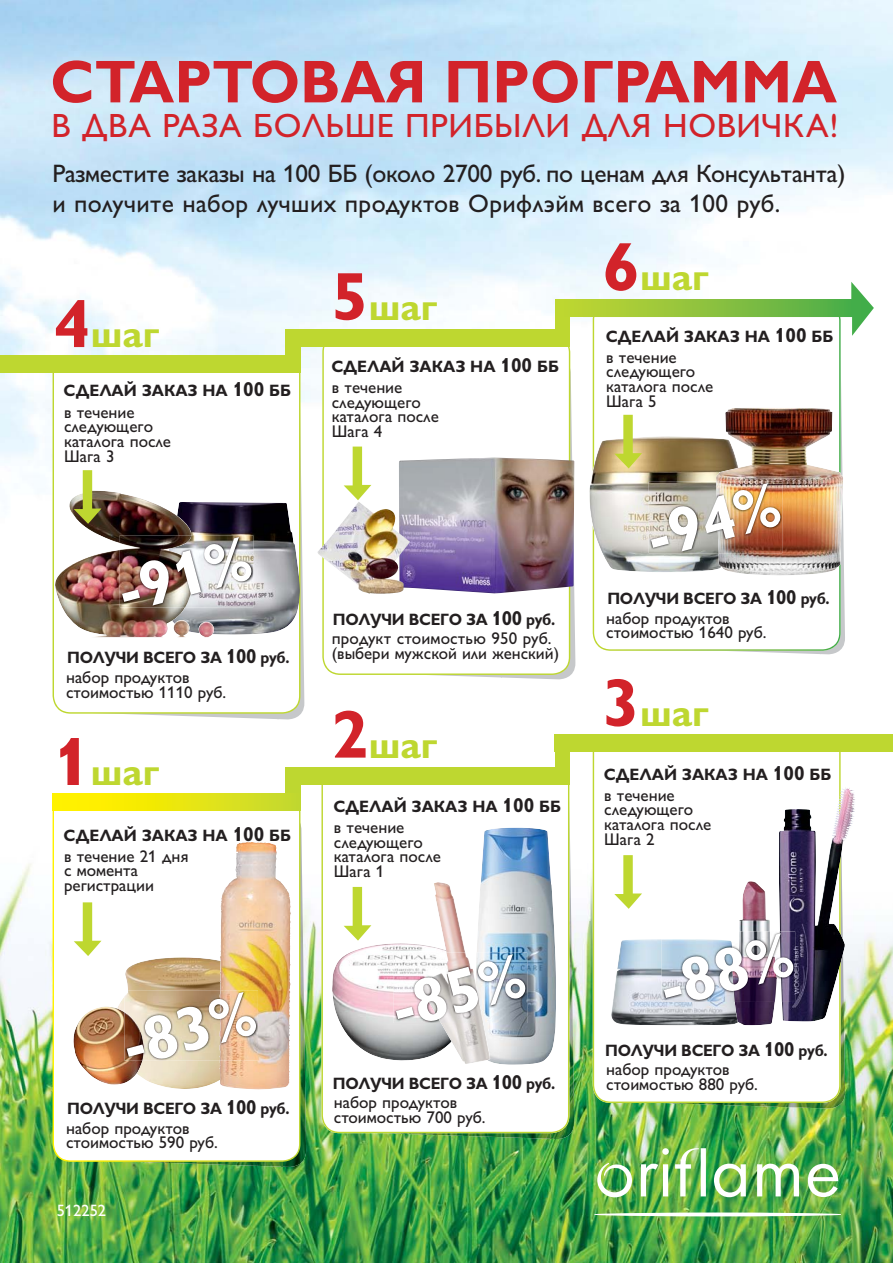
<style>
.page{position:relative;width:893px;height:1263px;background:#fff}
.page>*{position:absolute;margin:0;border:0;box-sizing:border-box;transform-origin:0 0}
.t1{font:700 62.55px "Gill Sans Cyr";color:#fff}
.t2{font:700 60.75px "Gill Sans Cyr";color:#d2232a;scale:.95 1}
.t3{font:700 38.25px "Gill Sans Cyr";color:#bed730}
.t4{font:33.75px "Gill Sans Cyr";letter-spacing:.02em;color:#d2232a}
.t5{font:25.35px/29.5px "Gill Sans Cyr";letter-spacing:-.01em;color:#231f20}
.t6{font:16.95px/14.7px "Gill Sans Cyr";color:#231f20}
.t7{font:700 16.5px "Gill Sans Cyr";letter-spacing:-.02em;color:#231f20;scale:.93 1}
.t8{font:700 16.5px "Gill Sans Cyr";color:#231f20;scale:.95 1}
.t9{font:16.5px "Gill Sans Cyr";color:#fff}
.s1{font-size:67.95px;color:#d2232a}
.s2{font-size:20.25px}
</style>
<div class="page">
<img style="left:0;top:0;width:893px;height:1263px">
<img style="left:282px;top:585px;width:23px;height:134px">
<img style="left:329px;top:356px;width:247px;height:323px">
<img style="left:820px;top:356px;width:25px;height:298px">
<img style="left:720px;top:651px;width:100px;height:3px">
<img style="left:550px;top:800px;width:24px;height:339px">
<img style="left:382px;top:1133px;width:168px;height:6px">
<svg style="left:840px;top:791px;width:2px;height:18px"></svg>
<img style="left:819px;top:843px;width:26px;height:266px">
<img style="left:661px;top:1103px;width:158px;height:6px">
<img style="left:282px;top:822px;width:24px;height:345px">
<svg style="left:593px;top:336px;width:247px;height:315px"></svg>
<svg style="left:593px;top:752px;width:247px;height:351px"></svg>
<svg style="left:321px;top:785px;width:248px;height:348px"></svg>
<svg style="left:53px;top:811px;width:247px;height:351px"></svg>
<img style="left:117px;top:957px;width:102px;height:132px">
<img style="left:219px;top:852px;width:72px;height:238px">
<img style="left:73px;top:1007px;width:69px;height:78px">
<img style="left:779px;top:809px;width:59px;height:210px">
<img style="left:611px;top:939px;width:124px;height:86px">
<img style="left:735px;top:881px;width:40px;height:144px">
<div style="left:555px;top:734px;width:14px;height:47px;background:#bed730"></div>
<div style="left:285px;top:767px;width:16px;height:43px;background:#bed730"></div>
<img style="left:477px;top:828px;width:79px;height:237px">
<img style="left:332px;top:943px;width:102px;height:117px">
<img style="left:434px;top:882px;width:56px;height:182px">
<svg style="left:322px;top:346px;width:248px;height:329px"></svg>
<svg style="left:53px;top:373px;width:247px;height:341px"></svg>
<svg style="left:582px;top:282px;width:292px;height:54px"></svg>
<div style="left:556px;top:300px;width:14px;height:47px;background:#bed730"></div>
<div style="left:285px;top:329px;width:16px;height:43px;background:#bed730"></div>
<div style="left:0;top:355px;width:301px;height:18px;background:#bed730"></div>
<div style="left:287px;top:329px;width:283px;height:17px;background:#bed730"></div>
<div style="left:555px;top:300px;width:297px;height:17px;background:linear-gradient(to right,#c7d831,#4fad4a)"></div>
<img style="left:589px;top:436px;width:127px;height:136px">
<img style="left:716px;top:408px;width:127px;height:167px">
<img style="left:214px;top:502px;width:86px;height:133px">
<img style="left:55px;top:491px;width:159px;height:146px">
<img style="left:649px;top:481px;width:67px;height:72px">
<img style="left:716px;top:481px;width:66px;height:72px">
<img style="left:193px;top:535px;width:60px;height:72px">
<img style="left:120px;top:535px;width:73px;height:72px">
<img style="left:124px;top:990px;width:134px;height:71px">
<img style="left:124px;top:1012px;width:20px;height:49px">
<img style="left:483px;top:953px;width:44px;height:70px">
<img style="left:394px;top:953px;width:26px;height:70px">
<img style="left:420px;top:953px;width:63px;height:70px">
<img style="left:777px;top:931px;width:3px;height:71px">
<img style="left:780px;top:931px;width:15px;height:71px">
<img style="left:662px;top:931px;width:70px;height:8px">
<img style="left:662px;top:939px;width:70px;height:63px">
<img style="left:732px;top:931px;width:45px;height:71px">
<div style="left:52px;top:794px;width:249px;height:17px;background:linear-gradient(to right,#fff400,#c6d92e)"></div>
<div style="left:286px;top:767px;width:283px;height:18px;background:#bed730"></div>
<div style="left:555px;top:734px;width:338px;height:18px;background:#bed730"></div>
<img style="left:594px;top:1148px;width:247px;height:68px">
<svg style="left:74px;top:470px;width:27px;height:54px"></svg>
<svg style="left:74px;top:902px;width:27px;height:54px"></svg>
<svg style="left:344px;top:887px;width:27px;height:54px"></svg>
<svg style="left:614px;top:415px;width:28px;height:53px"></svg>
<svg style="left:614px;top:855px;width:28px;height:54px"></svg>
<img style="left:399px;top:458px;width:175px;height:136px">
<img style="left:358px;top:502px;width:36px;height:11px">
<svg style="left:344px;top:447px;width:27px;height:53px"></svg>
<h2 class="t2" style="left:50px;top:58px;width:830px">СТАРТОВАЯ ПРОГРАММА</h2>
<h3 class="t4" style="left:51px;top:112px;width:788px">В ДВА РАЗА БОЛЬШЕ ПРИБЫЛИ ДЛЯ НОВИЧКА!</h3>
<h3 class="t5" style="left:52px;top:162px;width:795px">Разместите заказы на 100 ББ (около 2700 руб. по ценам для Консультанта) и получите набор лучших продуктов Орифлэйм всего за 100 руб.</h3>
<h3 class="t3" style="left:53px;top:319px;width:108px"><span class="s1">4</span>шаг</h3>
<p class="t8" style="left:64px;top:384px;width:241px">СДЕЛАЙ ЗАКАЗ НА <span class="s2">100</span> ББ</p>
<p class="t6" style="left:64px;top:406px;width:109px">в течение следующего каталога после<br>Шага 3</p>
<h1 class="t1" style="left:113px;top:569px;width:136px;rotate:-15deg">-91%</h1>
<h3 class="t3" style="left:331px;top:292px;width:108px"><span class="s1">5</span>шаг</h3>
<p class="t8" style="left:331px;top:360px;width:241px">СДЕЛАЙ ЗАКАЗ НА <span class="s2">100</span> ББ</p>
<p class="t6" style="left:332px;top:382px;width:109px">в течение следующего каталога после<br>Шага 4</p>
<p class="t7" style="left:333px;top:613px;width:241px">ПОЛУЧИ ВСЕГО ЗА <span class="s2">100</span> руб.</p>
<p class="t6" style="left:332px;top:633px;width:221px">продукт стоимостью 950 руб.</p>
<p class="t7" style="left:67px;top:651px;width:241px">ПОЛУЧИ ВСЕГО ЗА <span class="s2">100</span> руб.</p>
<p class="t6" style="left:332px;top:648px;width:229px">(выбери мужской или женский)</p>
<p class="t6" style="left:66px;top:672px;width:162px">набор продуктов стоимостью 1110 руб.</p>
<h3 class="t3" style="left:53px;top:757px;width:108px"><span class="s1">1</span>шаг</h3>
<p class="t8" style="left:64px;top:829px;width:241px">СДЕЛАЙ ЗАКАЗ НА <span class="s2">100</span> ББ</p>
<p class="t6" style="left:64px;top:850px;width:126px">в течение 21 дня с момента регистрации</p>
<h3 class="t3" style="left:331px;top:730px;width:108px"><span class="s1">2</span>шаг</h3>
<p class="t8" style="left:333px;top:800px;width:241px">СДЕЛАЙ ЗАКАЗ НА <span class="s2">100</span> ББ</p>
<p class="t6" style="left:334px;top:822px;width:109px">в течение следующего каталога после<br>Шага 1</p>
<h3 class="t3" style="left:602px;top:262px;width:108px"><span class="s1">6</span>шаг</h3>
<p class="t8" style="left:606px;top:330px;width:241px">СДЕЛАЙ ЗАКАЗ НА <span class="s2">100</span> ББ</p>
<p class="t6" style="left:606px;top:351px;width:109px">в течение следующего каталога после<br>Шага 5</p>
<h1 class="t1" style="left:642px;top:514px;width:136px;rotate:-15deg">-94%</h1>
<p class="t7" style="left:607px;top:592px;width:241px">ПОЛУЧИ ВСЕГО ЗА <span class="s2">100</span> руб.</p>
<p class="t6" style="left:606px;top:612px;width:162px">набор продуктов стоимостью 1640 руб.</p>
<h3 class="t3" style="left:602px;top:698px;width:108px"><span class="s1">3</span>шаг</h3>
<p class="t8" style="left:604px;top:768px;width:241px">СДЕЛАЙ ЗАКАЗ НА <span class="s2">100</span> ББ</p>
<p class="t6" style="left:604px;top:789px;width:109px">в течение следующего каталога после<br>Шага 2</p>
<h1 class="t1" style="left:118px;top:1023px;width:136px;rotate:-15deg">-83%</h1>
<p class="t7" style="left:67px;top:1102px;width:241px">ПОЛУЧИ ВСЕГО ЗА <span class="s2">100</span> руб.</p>
<p class="t6" style="left:66px;top:1122px;width:153px">набор продуктов стоимостью 590 руб.</p>
<p class="t9" style="left:57px;top:1204px;width:51px">512252</p>
<h1 class="t1" style="left:387px;top:986px;width:136px;rotate:-15deg">-85%</h1>
<h1 class="t1" style="left:655px;top:965px;width:136px;rotate:-15deg">-88%</h1>
<p class="t7" style="left:605px;top:1044px;width:241px">ПОЛУЧИ ВСЕГО ЗА <span class="s2">100</span> руб.</p>
<p class="t6" style="left:606px;top:1064px;width:125px">набор продуктов</p>
<p class="t7" style="left:333px;top:1077px;width:241px">ПОЛУЧИ ВСЕГО ЗА <span class="s2">100</span> руб.</p>
<p class="t6" style="left:606px;top:1078px;width:153px">стоимостью 880 руб.</p>
<p class="t6" style="left:334px;top:1097px;width:153px">набор продуктов стоимостью 700 руб.</p>
</div>
